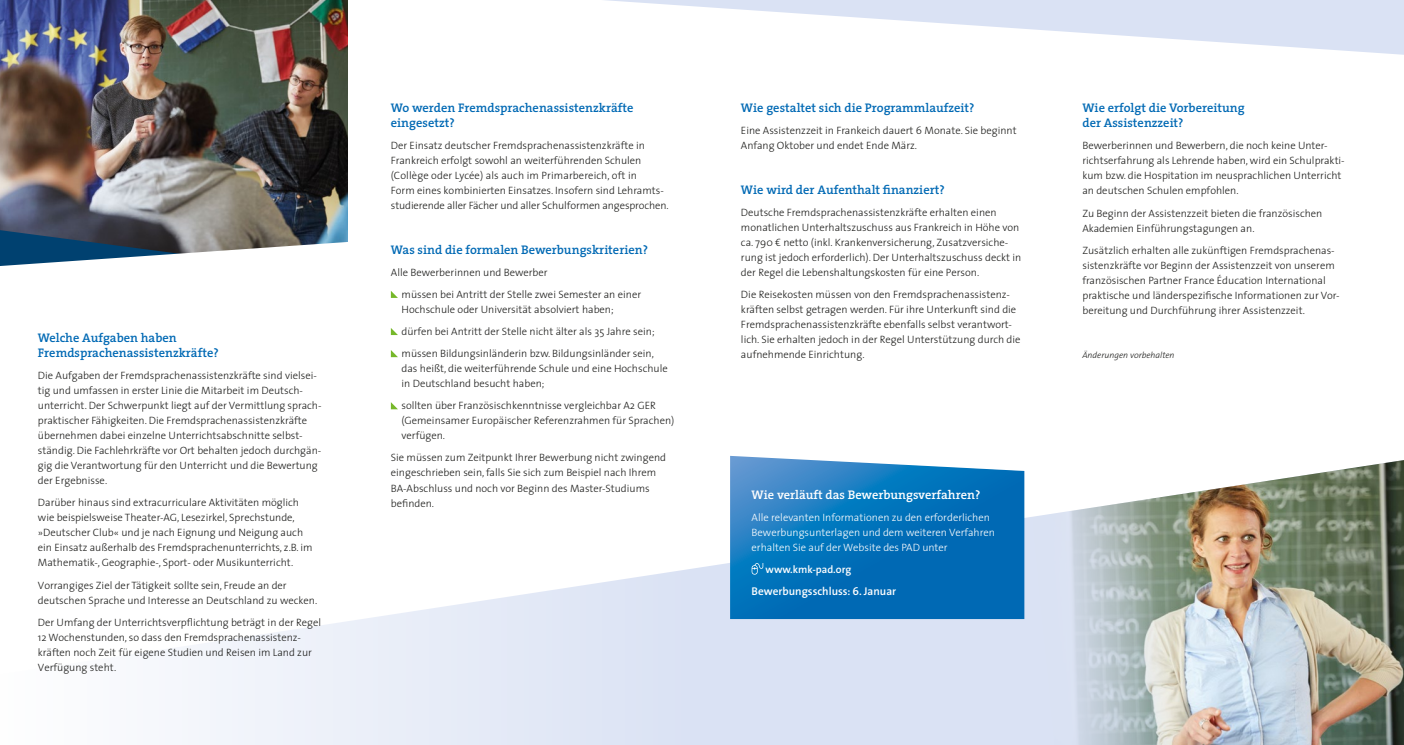
<style>
.page{position:relative;width:1404px;height:745px;background:#fff}
.page>*{position:absolute;margin:0;border:0;box-sizing:border-box;transform-origin:0 0}
.t1{font:600 12.5px/15px "The Serif";color:#0069b4}
.t2{font:600 12.5px "The Serif";color:#fff}
.t3{font:600 11.25px "The Sans";color:#fff}
.t4{font:300 10.62px/15px "The Sans";color:#1d1d1b}
.t5{font:300 10.62px/15px "The Sans";color:#fff}
.t6{font:600 10.62px "The Sans";color:#fff}
.t7{font:italic 300 8.75px "The Sans";color:#1d1d1b}
</style>
<div class="page">
<svg style="left:182px;top:563px;width:814px;height:181px"></svg>
<img style="left:996px;top:460px;width:407px;height:284px">
<svg style="left:391px;top:291px;width:7px;height:7px"></svg>
<svg style="left:391px;top:328px;width:7px;height:7px"></svg>
<svg style="left:391px;top:350px;width:7px;height:7px"></svg>
<svg style="left:391px;top:402px;width:7px;height:7px"></svg>
<svg style="left:730px;top:474px;width:294px;height:144px;background:#0872ba"></svg>
<svg style="left:730px;top:455px;width:294px;height:19px"></svg>
<img style="left:0;top:0;width:347px;height:230px">
<svg style="left:0;top:230px;width:348px;height:36px"></svg>
<svg style="left:605px;top:0;width:798px;height:55px"></svg>
<svg style="left:751px;top:562px;width:12px;height:12px"></svg>
<p class="t1" style="left:38px;top:329px;width:182px">Welche Aufgaben haben<br>Fremdsprachenassistenzkräfte?</p>
<p class="t4" style="left:38px;top:367px;width:285px">Die Aufgaben der Fremdsprachenassistenzkräfte sind vielsei&shy;tig und umfassen in erster Linie die Mitarbeit im Deutsch&shy;unterricht. Der Schwerpunkt liegt auf der Vermittlung sprach&shy;praktischer Fähigkeiten. Die Fremdsprachenassistenzkräfte übernehmen dabei einzelne Unterrichtsabschnitte selbst&shy;ständig. Die Fachlehrkräfte vor Ort behalten jedoch durchgän&shy;gig die Verantwortung für den Unterricht und die Bewertung der Ergebnisse.</p>
<p class="t4" style="left:38px;top:494px;width:276px">Darüber hinaus sind extracurriculare Aktivitäten möglich wie beispielsweise Theater-AG, Lesezirkel, Sprechstunde, »Deutscher Club« und je nach Eignung und Neigung auch ein Einsatz außerhalb des Fremdsprachenunterrichts, z.B. im Mathematik-, Geographie-, Sport- oder Musikunterricht.</p>
<p class="t4" style="left:38px;top:576px;width:281px">Vorrangiges Ziel der Tätigkeit sollte sein, Freude an der deutschen Sprache und Interesse an Deutschland zu wecken.</p>
<p class="t4" style="left:38px;top:614px;width:285px">Der Umfang der Unterrichtsverpflichtung beträgt in der Regel 12 Wochenstunden, so dass den Fremdsprachenassistenz&shy;kräften noch Zeit für eigene Studien und Reisen im Land zur Verfügung steht.</p>
<p class="t1" style="left:391px;top:100px;width:244px">Wo werden Fremdsprachenassistenzkräfte eingesetzt?</p>
<p class="t4" style="left:391px;top:138px;width:279px">Der Einsatz deutscher Fremdsprachenassistenzkräfte in Frankreich erfolgt sowohl an weiterführenden Schulen (Collège oder Lycée) als auch im Primarbereich, oft in<br>Form eines kombinierten Einsatzes. Insofern sind Lehramts&shy;studierende aller Fächer und aller Schulformen angesprochen.</p>
<p class="t1" style="left:391px;top:241px;width:259px">Was sind die formalen Bewerbungskriterien?</p>
<p class="t4" style="left:401px;top:260px;width:241px;line-height:22.1px;text-indent:-11px">Alle Bewerberinnen und Bewerber<br>müssen bei Antritt der Stelle zwei Semester an einer</p>
<p class="t4" style="left:401px;top:298px;width:254px;line-height:22.1px">Hochschule oder Universität absolviert haben;<br>dürfen bei Antritt der Stelle nicht älter als 35 Jahre sein; müssen Bildungsinländerin bzw. Bildungsinländer sein,</p>
<p class="t4" style="left:401px;top:360px;width:268px">das heißt, die weiterführende Schule und eine Hochschule in Deutschland besucht haben;</p>
<p class="t4" style="left:401px;top:397px;width:274px">sollten über Französischkenntnisse vergleichbar A2 GER (Gemeinsamer Europäischer Referenzrahmen für Sprachen) verfügen.</p>
<p class="t4" style="left:391px;top:449px;width:277px">Sie müssen zum Zeitpunkt Ihrer Bewerbung nicht zwingend eingeschrieben sein, falls Sie sich zum Beispiel nach Ihrem BA-Abschluss und noch vor Beginn des Master-Studiums befinden.</p>
<p class="t1" style="left:741px;top:100px;width:235px">Wie gestaltet sich die Programmlaufzeit?</p>
<p class="t4" style="left:741px;top:123px;width:277px">Eine Assistenzzeit in Frankeich dauert 6 Monate. Sie beginnt<br>Anfang Oktober und endet Ende März.</p>
<p class="t1" style="left:741px;top:181px;width:205px">Wie wird der Aufenthalt finanziert?</p>
<p class="t4" style="left:741px;top:204px;width:282px">Deutsche Fremdsprachenassistenzkräfte erhalten einen monatlichen Unterhaltszuschuss aus Frankreich in Höhe von ca. 790 € netto (inkl. Krankenversicherung, Zusatzversiche&shy;rung ist jedoch erforderlich). Der Unterhaltszuschuss deckt in der Regel die Lebenshaltungskosten für eine Person.</p>
<p class="t4" style="left:741px;top:286px;width:281px">Die Reisekosten müssen von den Fremdsprachenassistenz&shy;kräften selbst getragen werden. Für ihre Unterkunft sind die Fremdsprachenassistenzkräfte ebenfalls selbst verantwort&shy;lich. Sie erhalten jedoch in der Regel Unterstützung durch die aufnehmende Einrichtung.</p>
<p class="t2" style="left:751px;top:483px;width:230px">Wie verläuft das Bewerbungsverfahren?</p>
<p class="t5" style="left:751px;top:509px;width:245px">Alle relevanten Informationen zu den erforderlichen<br>Bewerbungsunterlagen und dem weiteren Verfahren erhalten Sie auf der Website des PAD unter</p>
<p class="t6" style="left:765px;top:560px;width:87px">www.kmk-pad.org</p>
<p class="t3" style="left:751px;top:581px;width:146px">Bewerbungsschluss: 6. Januar</p>
<p class="t1" style="left:1082px;top:100px;width:164px">Wie erfolgt die Vorbereitung der Assistenzzeit?</p>
<p class="t4" style="left:1082px;top:138px;width:264px">Bewerberinnen und Bewerbern, die noch keine Unter&shy;richtserfahrung als Lehrende haben, wird ein Schulprakti&shy;kum bzw. die Hospitation im neusprachlichen Unterricht an deutschen Schulen empfohlen.</p>
<p class="t4" style="left:1082px;top:205px;width:241px">Zu Beginn der Assistenzzeit bieten die französischen<br>Akademien Einführungstagungen an.</p>
<p class="t4" style="left:1082px;top:242px;width:259px">Zusätzlich erhalten alle zukünftigen Fremdsprachenas&shy;sistenzkräfte vor Beginn der Assistenzzeit von unserem französischen Partner France Éducation International praktische und länderspezifische Informationen zur Vor&shy;bereitung und Durchführung ihrer Assistenzzeit.</p>
<p class="t7" style="left:1082px;top:347px;width:94px">Änderungen vorbehalten</p>
</div>
